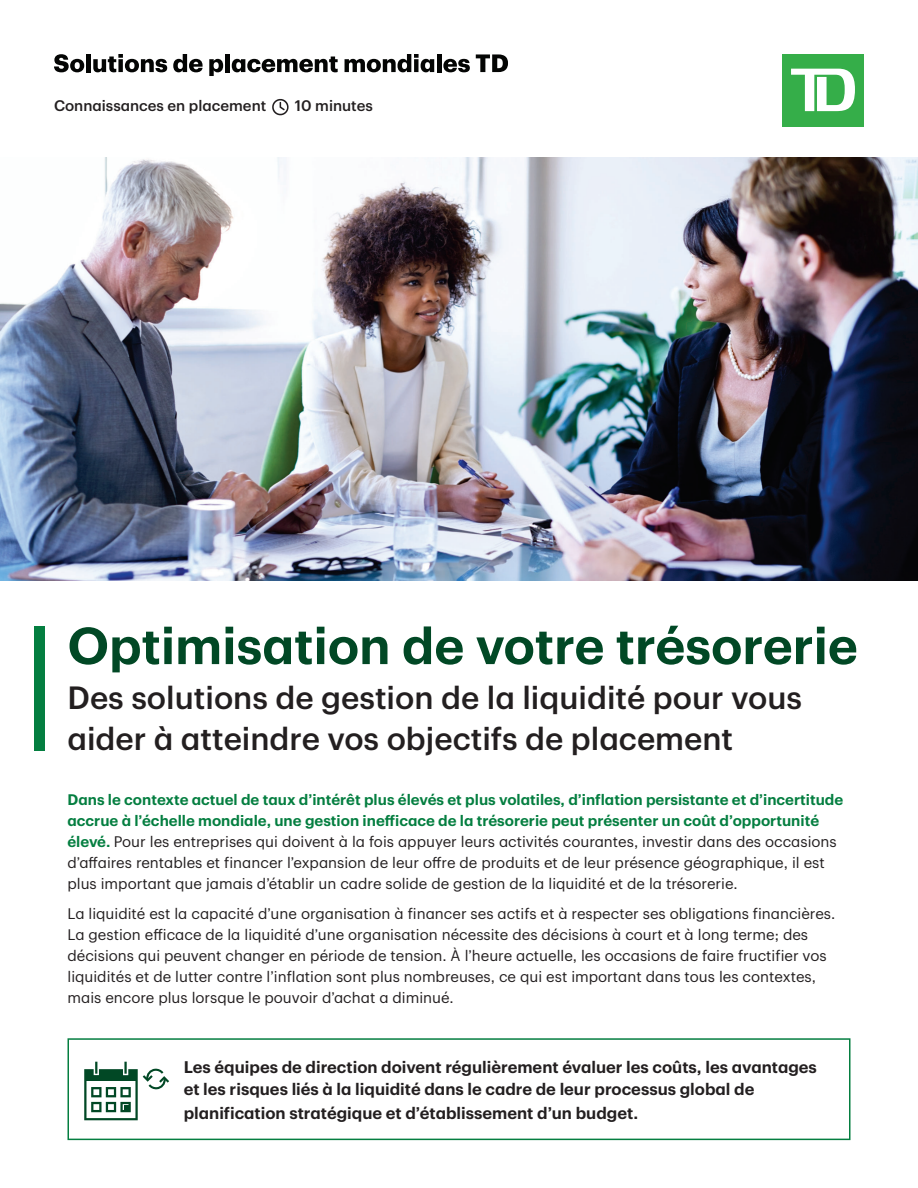
<style>
.page{position:relative;width:918px;height:1188px;background:#fff}
.page>*{position:absolute;margin:0;border:0;box-sizing:border-box;transform-origin:0 0}
.t1{font:600 51px "TD Graphik";color:#014825}
.t2{font:500 31.5px/40.5px "TD Graphik";color:#231f20}
.t3{font:600 16.5px/22.5px "TD Graphik";color:#231f20}
.t4{font:15px/21px "TD Graphik";color:#231f20}
.t5{font:500 15px "TD Graphik";color:#231f20}
.s1{font-weight:600;color:#047e40}
</style>
<div class="page">
<img style="left:0;top:158px;width:918px;height:422px">
<div style="left:782px;top:54px;width:82px;height:73px;background:#35ae49"></div>
<svg style="left:791px;top:69px;width:64px;height:42px"></svg>
<div style="left:34px;top:626px;width:11px;height:124px;background:#047e40"></div>
<div style="left:68px;top:1038px;width:782px;height:102px;border:2px solid #047e40"></div>
<svg style="left:84px;top:1062px;width:85px;height:58px"></svg>
<svg style="left:54px;top:54px;width:30px;height:18px"></svg>
<div style="left:86px;top:54px;width:5px;height:18px;background:#040504"></div>
<svg style="left:93px;top:54px;width:74px;height:18px"></svg>
<svg style="left:173px;top:54px;width:30px;height:18px"></svg>
<svg style="left:209px;top:59px;width:14px;height:17px"></svg>
<div style="left:225px;top:54px;width:5px;height:18px;background:#040504"></div>
<svg style="left:232px;top:57px;width:106px;height:15px"></svg>
<svg style="left:345px;top:54px;width:89px;height:18px"></svg>
<hr style="left:437px;top:54px;width:4px;height:18px;background:#040504">
<svg style="left:443px;top:59px;width:27px;height:13px"></svg>
<svg style="left:476px;top:54px;width:32px;height:18px"></svg>
<svg style="left:272px;top:99px;width:17px;height:16px"></svg>
<p class="t5" style="left:54px;top:100px;width:214px">Connaissances en placement</p>
<p class="t5" style="left:295px;top:100px;width:80px">10 minutes</p>
<h1 class="t1" style="left:68px;top:625px;width:792px">Optimisation de votre trésorerie</h1>
<p class="t2" style="left:68px;top:679px;width:736px">Des solutions de gestion de la liquidité pour vous aider à atteindre vos objectifs de placement</p>
<p class="t4" style="left:68px;top:790px;width:777px"><span class="s1">Dans le contexte actuel de taux d’intérêt plus élevés et plus volatiles, d’inflation persistante et d’incertitude accrue à l’échelle mondiale, une gestion inefficace de la trésorerie peut présenter un coût d’opportunité élevé.</span> Pour les entreprises qui doivent à la fois appuyer leurs activités courantes, investir dans des occasions d’affaires rentables et financer l’expansion de leur offre de produits et de leur présence géographique, il est plus important que jamais d’établir un cadre solide de gestion de la liquidité et de la trésorerie.</p>
<p class="t4" style="left:68px;top:904px;width:769px">La liquidité est la capacité d’une organisation à financer ses actifs et à respecter ses obligations financières.<br>La gestion efficace de la liquidité d’une organisation nécessite des décisions à court et à long terme; des décisions qui peuvent changer en période de tension. À l’heure actuelle, les occasions de faire fructifier vos liquidités et de lutter contre l’inflation sont plus nombreuses, ce qui est important dans tous les contextes, mais encore plus lorsque le pouvoir d’achat a diminué.</p>
<p class="t3" style="left:184px;top:1057px;width:635px">Les équipes de direction doivent régulièrement évaluer les coûts, les avantages et les risques liés à la liquidité dans le cadre de leur processus global de</p>
<p class="t3" style="left:184px;top:1103px;width:456px">planification stratégique et d’établissement d’un budget.</p>
</div>
